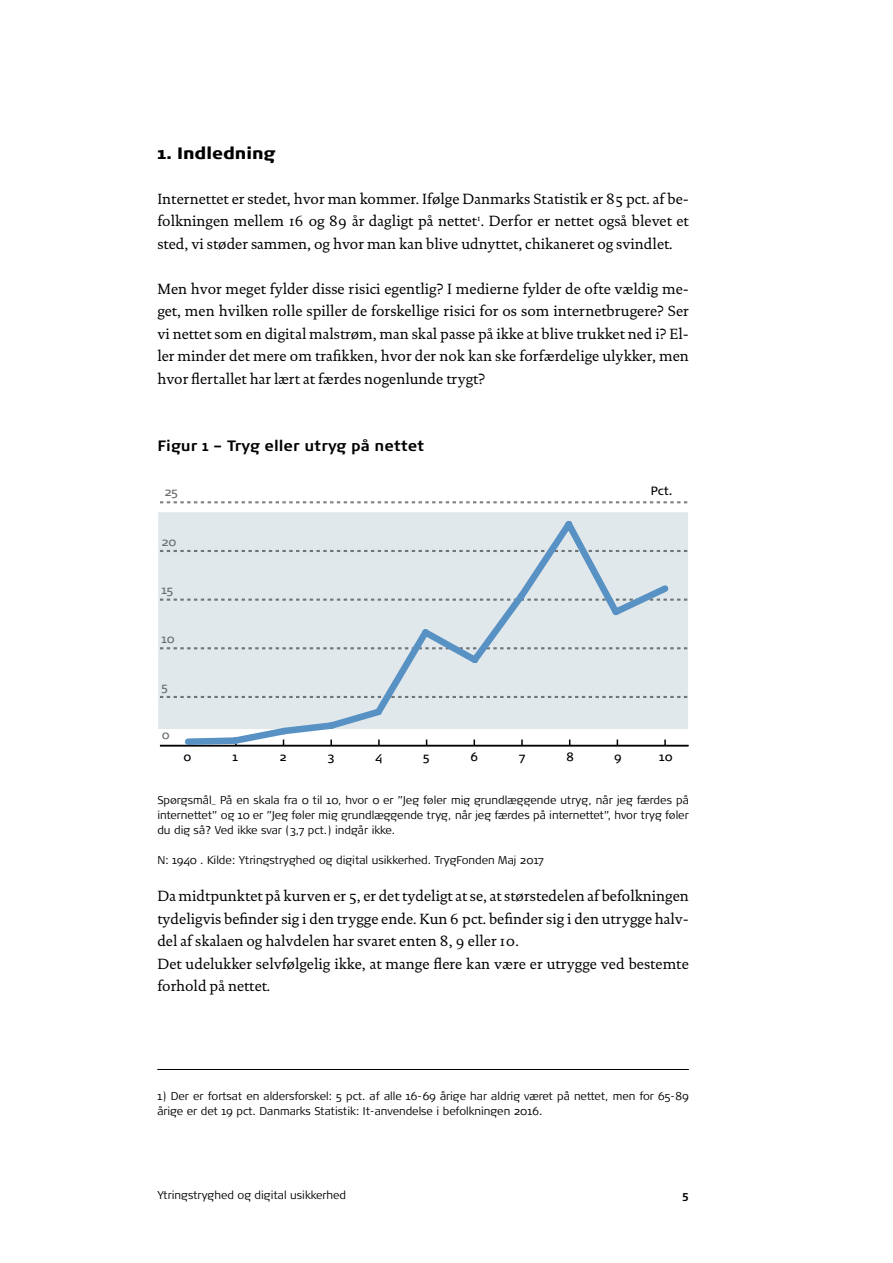
<style>
.page{position:relative;width:893px;height:1263px;background:#fff}
.page>*{position:absolute;margin:0;border:0;box-sizing:border-box;transform-origin:0 0}
.t1{font:900 16.5px "TRYG";color:#000}
.t2{font:15px/22.5px "DTL Documenta SP Regular";color:#000;text-align:justify}
.t3{font:700 15px "TRYG";color:#000}
.t4{font:12px "TRYG";color:#000}
.t5{font:12px "TRYG";letter-spacing:.02em;color:#6d6e71}
.t6{font:300 11.25px/15px "TRYG";color:#000;text-align:justify}
.t7{font:700 11.25px "TRYG";color:#000}
</style>
<div class="page">
<div style="left:158px;top:512px;width:530px;height:217px;background:#e1e8ec"></div>
<hr style="left:160px;top:745px;width:528px;height:1px;background:#000">
<svg style="left:160px;top:696px;width:528px;height:2px"></svg>
<svg style="left:160px;top:647px;width:528px;height:2px"></svg>
<svg style="left:160px;top:599px;width:528px;height:2px"></svg>
<svg style="left:160px;top:550px;width:528px;height:2px"></svg>
<svg style="left:160px;top:501px;width:528px;height:2px"></svg>
<svg style="left:181px;top:515px;width:493px;height:232px;background:#d9e1e7"></svg>
<hr style="left:157px;top:1069px;width:532px;height:1px;background:#000">
<p class="t1" style="left:157px;top:142px;width:119px">1. Indledning</p>
<p class="t2" style="left:157px;top:187px;width:533px">Internettet er stedet, hvor man kommer. Ifølge Danmarks Statistik er 85 pct. af be&shy;folkningen mellem 16 og 89 år dagligt på nettet<sup>1</sup>. Derfor er nettet også blevet et sted, vi støder sammen, og hvor man kan blive udnyttet, chikaneret og svindlet.</p>
<p class="t2" style="left:157px;top:277px;width:533px">Men hvor meget fylder disse risici egentlig? I medierne fylder de ofte vældig me&shy;get, men hvilken rolle spiller de forskellige risici for os som internetbrugere? Ser vi nettet som en digital malstrøm, man skal passe på ikke at blive trukket ned i? El&shy;ler minder det mere om trafikken, hvor der nok kan ske forfærdelige ulykker, men hvor flertallet har lært at færdes nogenlunde trygt?</p>
<p class="t3" style="left:157px;top:437px;width:269px">Figur 1 – Tryg eller utryg på nettet</p>
<p class="t5" style="left:164px;top:485px;width:15px">25</p>
<p class="t4" style="left:651px;top:484px;width:23px">Pct.</p>
<p class="t5" style="left:161px;top:535px;width:16px">20</p>
<p class="t5" style="left:161px;top:582px;width:14px">15</p>
<p class="t5" style="left:161px;top:631px;width:15px">10</p>
<p class="t5" style="left:161px;top:680px;width:8px">5</p>
<p class="t5" style="left:162px;top:727px;width:9px">0</p>
<p class="t4" style="left:183px;top:750px;width:9px">0</p>
<p class="t4" style="left:232px;top:750px;width:7px">1</p>
<p class="t4" style="left:280px;top:750px;width:8px">2</p>
<p class="t4" style="left:328px;top:750px;width:8px">3</p>
<p class="t4" style="left:375px;top:750px;width:9px">4</p>
<p class="t4" style="left:423px;top:750px;width:8px">5</p>
<p class="t4" style="left:471px;top:750px;width:9px">6</p>
<p class="t4" style="left:519px;top:750px;width:8px">7</p>
<p class="t4" style="left:566px;top:750px;width:9px">8</p>
<p class="t4" style="left:614px;top:750px;width:9px">9</p>
<p class="t4" style="left:659px;top:750px;width:15px">10</p>
<p class="t6" style="left:157px;top:792px;width:533px">Spørgsmål_ På en skala fra 0 til 10, hvor 0 er ”Jeg føler mig grundlæggende utryg, når jeg færdes på internettet” og 10 er ”Jeg føler mig grundlæggende tryg, når jeg færdes på internettet”, hvor tryg føler du dig så? Ved ikke svar (3,7 pct.) indgår ikke.</p>
<p class="t6" style="left:157px;top:852px;width:388px">N: 1940 . Kilde: Ytringstryghed og digital usikkerhed. TrygFonden Maj 2017</p>
<p class="t2" style="left:157px;top:885px;width:533px;text-align:left">Da midtpunktet på kurven er 5, er det tydeligt at se, at størstedelen af befolkningen tydeligvis befinder sig i den trygge ende. Kun 6 pct. befinder sig i den utrygge halv&shy;del af skalaen og halvdelen har svaret enten 8, 9 eller 10.<br>Det udelukker selvfølgelig ikke, at mange flere kan være er utrygge ved bestemte forhold på nettet.</p>
<p class="t6" style="left:157px;top:1088px;width:533px">1) Der er fortsat en aldersforskel: 5 pct. af alle 16-69 årige har aldrig været på nettet, men for 65-89 årige er det 19 pct. Danmarks Statistik: It-anvendelse i befolkningen 2016.</p>
<p class="t6" style="left:157px;top:1188px;width:190px">Ytringstryghed og digital usikkerhed</p>
<p class="t7" style="left:683px;top:1189px;width:8px">5</p>
</div>
